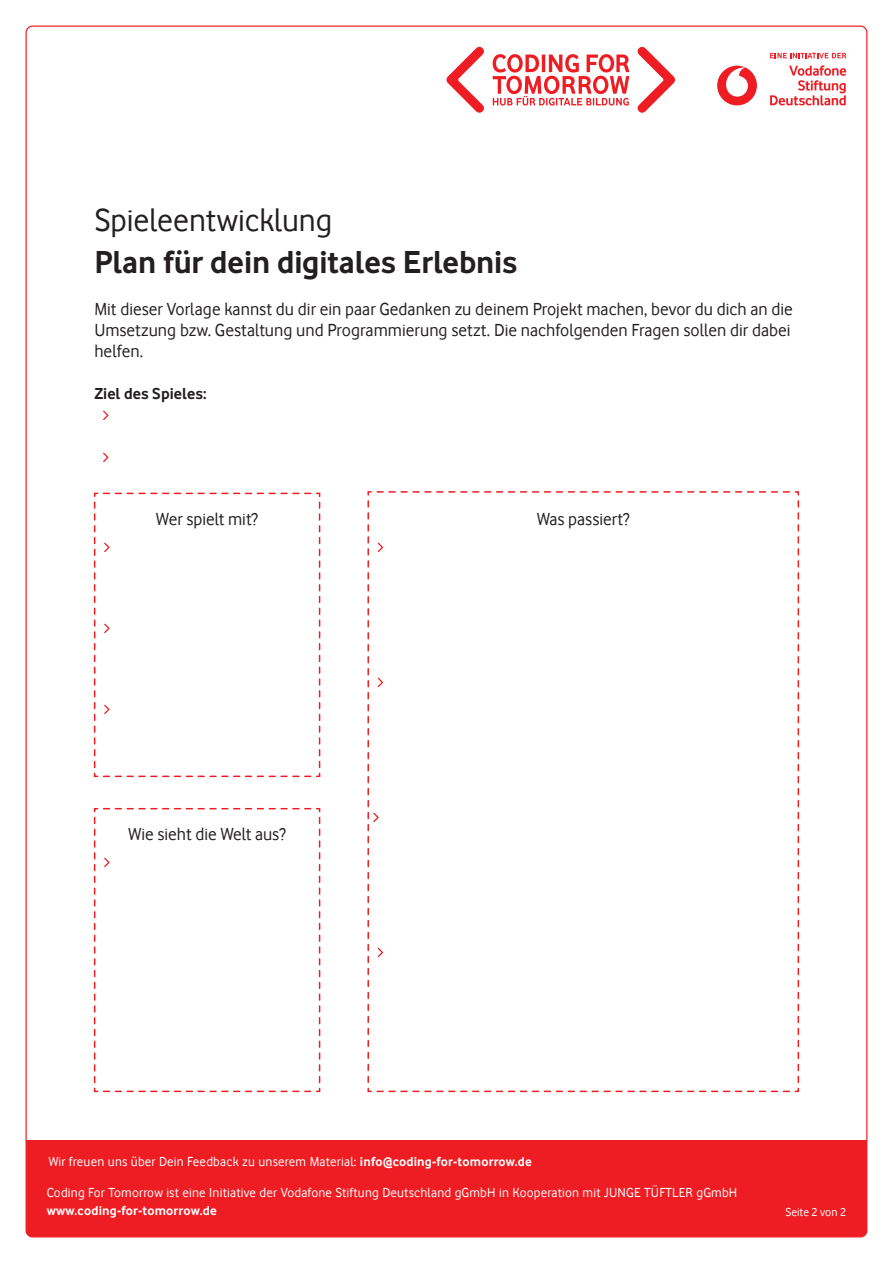
<style>
.page{position:relative;width:893px;height:1263px;background:#fff}
.page>*{position:absolute;margin:0;border:0;box-sizing:border-box;transform-origin:0 0}
.t1{font:700 33px "Vodafone Rg";letter-spacing:-.005em;color:#231f20}
.t2{font:33px "Vodafone Rg";color:#231f20}
.t3{font:18px/21px "Vodafone Rg";color:#231f20}
.t4{font:700 16.5px "Vodafone Rg";letter-spacing:.005em;color:#231f20}
.t5{font:13.5px "Vodafone Rg";letter-spacing:.015em;color:#fff}
.t6{font:700 13.5px "Vodafone Rg";letter-spacing:.015em;color:#fff}
.t7{font:12px "Vodafone Rg";color:#fff}
.s1{font-weight:700}
</style>
<div class="page">
<svg style="left:367px;top:491px;width:433px;height:602px"></svg>
<svg style="left:103px;top:411px;width:5px;height:9px"></svg>
<svg style="left:103px;top:453px;width:5px;height:9px"></svg>
<svg style="left:93px;top:492px;width:228px;height:286px"></svg>
<svg style="left:93px;top:807px;width:228px;height:286px"></svg>
<div style="left:26px;top:1140px;width:841px;height:97px;background:#ee1d23"></div>
<svg style="left:446px;top:47px;width:229px;height:66px"></svg>
<div style="left:717px;top:66px;width:40px;height:39px;background:#ee1d23;border-radius:50%"></div>
<svg style="left:726px;top:67px;width:22px;height:30px"></svg>
<svg style="left:770px;top:65px;width:76px;height:40px"></svg>
<svg style="left:770px;top:53px;width:76px;height:5px"></svg>
<h1 class="t2" style="left:94px;top:201px;width:239px">Spieleentwicklung</h1>
<h1 class="t1" style="left:94px;top:243px;width:425px">Plan für dein digitales Erlebnis</h1>
<p class="t3" style="left:94px;top:298px;width:700px">Mit dieser Vorlage kannst du dir ein paar Gedanken zu deinem Projekt machen, bevor du dich an die<br>Umsetzung bzw. Gestaltung und Programmierung setzt. Die nachfolgenden Fragen sollen dir dabei helfen.</p>
<p class="t4" style="left:94px;top:384px;width:114px">Ziel des Spieles:</p>
<p class="t3" style="left:156px;top:508px;width:103px">Wer spielt mit?</p>
<p class="t3" style="left:129px;top:823px;width:159px">Wie sieht die Welt aus?</p>
<p class="t3" style="left:537px;top:508px;width:94px">Was passiert?</p>
<p class="t5" style="left:49px;top:1153px;width:485px">Wir freuen uns über Dein Feedback zu unserem Material: <span class="s1">info@coding-for-tomorrow.de</span></p>
<p class="t5" style="left:47px;top:1185px;width:692px">Coding For Tomorrow ist eine Initiative der Vodafone Stiftung Deutschland gGmbH in Kooperation mit JUNGE TÜFTLER gGmbH</p>
<p class="t6" style="left:47px;top:1203px;width:172px">www.coding-for-tomorrow.de</p>
<p class="t7" style="left:785px;top:1205px;width:62px">Seite 2 von 2</p>
</div>
